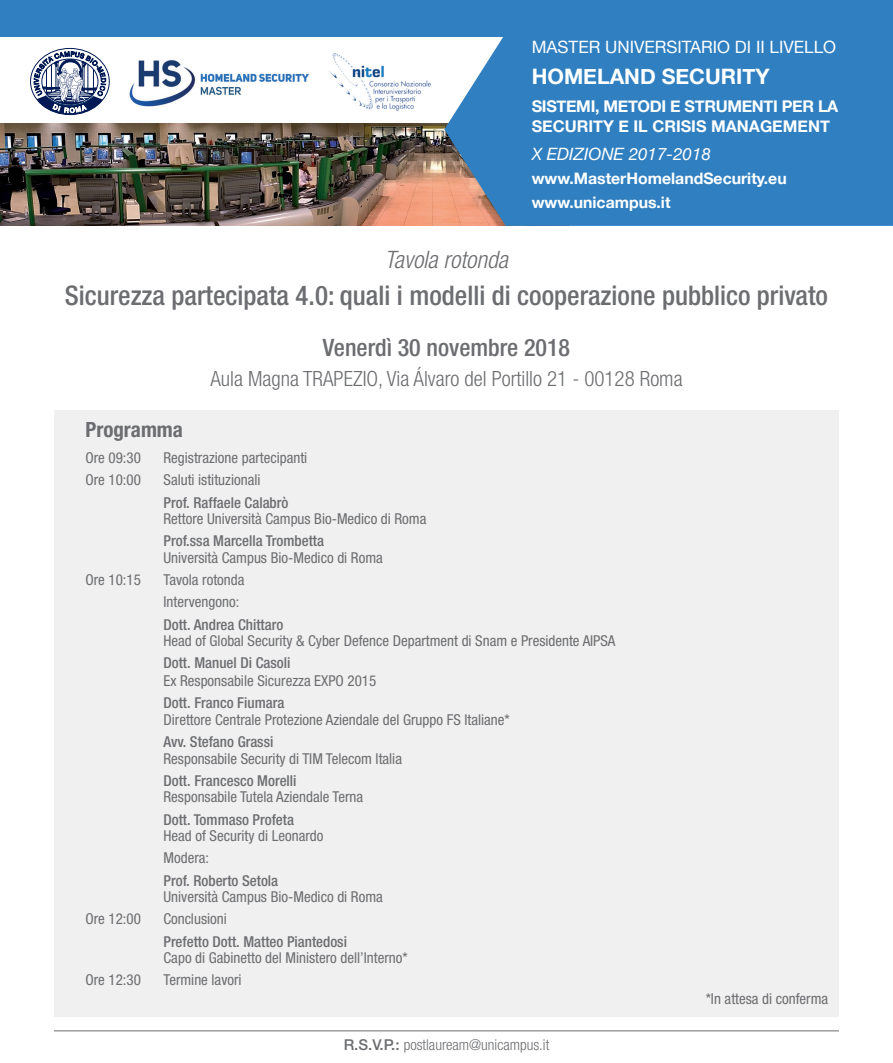
<style>
.page{position:relative;width:893px;height:1063px;background:#fff}
.page>*{position:absolute;margin:0;border:0;box-sizing:border-box;transform-origin:0 0}
.t1{font:500 condensed 27px "Helvetica Neue LT Pro";color:#6c6d70}
.t2{font:500 condensed 24px "Helvetica Neue LT Pro";color:#6c6d70}
.t3{font:italic 300 condensed 24px "Helvetica Neue LT Pro";color:#6c6d70}
.t4{font:700 21.3px "Helvetica Neue";color:#fff}
.t5{font:300 condensed 21px "Helvetica Neue LT Pro";color:#6c6d70}
.t6{font:700 condensed 21px "Helvetica Neue LT Pro";color:#6c6d70}
.t7{font:16.95px "Helvetica Neue";color:#fff}
.t8{font:italic 16.95px "Helvetica Neue";color:#fff}
.t9{font:700 16.2px/20.4px "Helvetica Neue";letter-spacing:-.01em;color:#fff}
.t10{font:700 15.75px/24.3px "Helvetica Neue";color:#fff}
.t11{font:condensed 15px/22.2px "Helvetica Neue LT Pro";color:#6c6d70}
.t12{font:500 condensed 15px "Helvetica Neue LT Pro";color:#6c6d70}
.t13{font:300 condensed 15px "Helvetica Neue LT Pro";color:#6c6d70}
.s1{font-weight:500;font-stretch:normal}
</style>
<div class="page">
<div style="left:54px;top:411px;width:785px;height:606px;background:#f0f0f0"></div>
<div style="left:0;top:0;width:893px;height:37px;background:#3080c1"></div>
<img style="left:0;top:124px;width:444px;height:102px">
<svg style="left:444px;top:37px;width:449px;height:189px;fill:#3080c1"></svg>
<img style="left:129px;top:60px;width:180px;height:47px">
<svg style="left:34px;top:48px;width:72px;height:67px"></svg>
<img style="left:329px;top:53px;width:103px;height:58px">
<hr style="left:54px;top:1030px;width:785px;height:1px;background:#6c6d70">
<p class="t7" style="left:532px;top:35px;width:306px">MASTER UNIVERSITARIO DI II LIVELLO</p>
<h3 class="t4" style="left:532px;top:60px;width:239px">HOMELAND SECURITY</h3>
<p class="t9" style="left:532px;top:96px;width:308px">SISTEMI, METODI E STRUMENTI PER LA<br>SECURITY E IL CRISIS MANAGEMENT</p>
<p class="t8" style="left:532px;top:141px;width:181px">X EDIZIONE 2017-2018</p>
<p class="t10" style="left:532px;top:167px;width:257px">www.MasterHomelandSecurity.eu www.unicampus.it</p>
<h2 class="t3" style="left:385px;top:246px;width:125px">Tavola rotonda</h2>
<h1 class="t1" style="left:65px;top:279px;width:765px">Sicurezza partecipata 4.0: quali i modelli di cooperazione pubblico privato</h1>
<h2 class="t2" style="left:323px;top:334px;width:249px">Venerdì 30 novembre 2018</h2>
<h3 class="t5" style="left:210px;top:366px;width:474px">Aula Magna TRAPEZIO, Via Álvaro del Portillo 21 - 00128 Roma</h3>
<h3 class="t6" style="left:85px;top:416px;width:99px">Programma</h3>
<p class="t11" style="left:86px;top:447px;width:57px">Ore 09:30</p>
<p class="t11" style="left:164px;top:447px;width:145px">Registrazione partecipanti</p>
<p class="t11" style="left:86px;top:469px;width:57px">Ore 10:00</p>
<p class="t11" style="left:164px;top:469px;width:98px">Saluti istituzionali</p>
<p class="t12" style="left:164px;top:493px;width:126px">Prof. Raffaele Calabrò</p>
<p class="t11" style="left:164px;top:508px;width:264px">Rettore Università Campus Bio-Medico di Roma</p>
<p class="t12" style="left:164px;top:532px;width:162px">Prof.ssa Marcella Trombetta</p>
<p class="t11" style="left:164px;top:546px;width:221px">Università Campus Bio-Medico di Roma</p>
<p class="t11" style="left:86px;top:569px;width:57px">Ore 10:15</p>
<p class="t11" style="left:164px;top:569px;width:82px">Tavola rotonda<br>Intervengono:</p>
<p class="t12" style="left:164px;top:615px;width:121px">Dott. Andrea Chittaro</p>
<p class="t11" style="left:164px;top:629px;width:453px">Head of Global Security &amp; Cyber Defence Department di Snam e Presidente AIPSA</p>
<p class="t12" style="left:164px;top:654px;width:128px">Dott. Manuel Di Casoli</p>
<p class="t11" style="left:164px;top:670px;width:214px">Ex Responsabile Sicurezza EXPO 2015</p>
<p class="t12" style="left:164px;top:694px;width:122px">Dott. Franco Fiumara</p>
<p class="t11" style="left:164px;top:708px;width:348px">Direttore Centrale Protezione Aziendale del Gruppo FS Italiane*</p>
<p class="t12" style="left:164px;top:733px;width:111px">Avv. Stefano Grassi</p>
<p class="t11" style="left:164px;top:747px;width:240px">Responsabile Security di TIM Telecom Italia</p>
<p class="t12" style="left:164px;top:772px;width:135px">Dott. Francesco Morelli</p>
<p class="t11" style="left:164px;top:786px;width:201px">Responsabile Tutela Aziendale Terna</p>
<p class="t12" style="left:164px;top:810px;width:132px">Dott. Tommaso Profeta</p>
<p class="t11" style="left:164px;top:825px;width:161px">Head of Security di Leonardo<br>Modera:</p>
<p class="t12" style="left:164px;top:871px;width:116px">Prof. Roberto Setola</p>
<p class="t11" style="left:164px;top:886px;width:221px">Università Campus Bio-Medico di Roma</p>
<p class="t11" style="left:86px;top:908px;width:57px">Ore 12:00</p>
<p class="t11" style="left:164px;top:908px;width:65px">Conclusioni</p>
<p class="t12" style="left:164px;top:932px;width:185px">Prefetto Dott. Matteo Piantedosi</p>
<p class="t11" style="left:164px;top:947px;width:246px">Capo di Gabinetto del Ministero dell’Interno*</p>
<p class="t11" style="left:86px;top:969px;width:57px">Ore 12:30</p>
<p class="t11" style="left:164px;top:969px;width:80px">Termine lavori</p>
<p class="t11" style="left:706px;top:987px;width:124px">*In attesa di conferma</p>
<p class="t13" style="left:344px;top:1036px;width:207px"><span class="s1">R.S.V.P.:</span> postlauream@unicampus.it</p>
</div>
